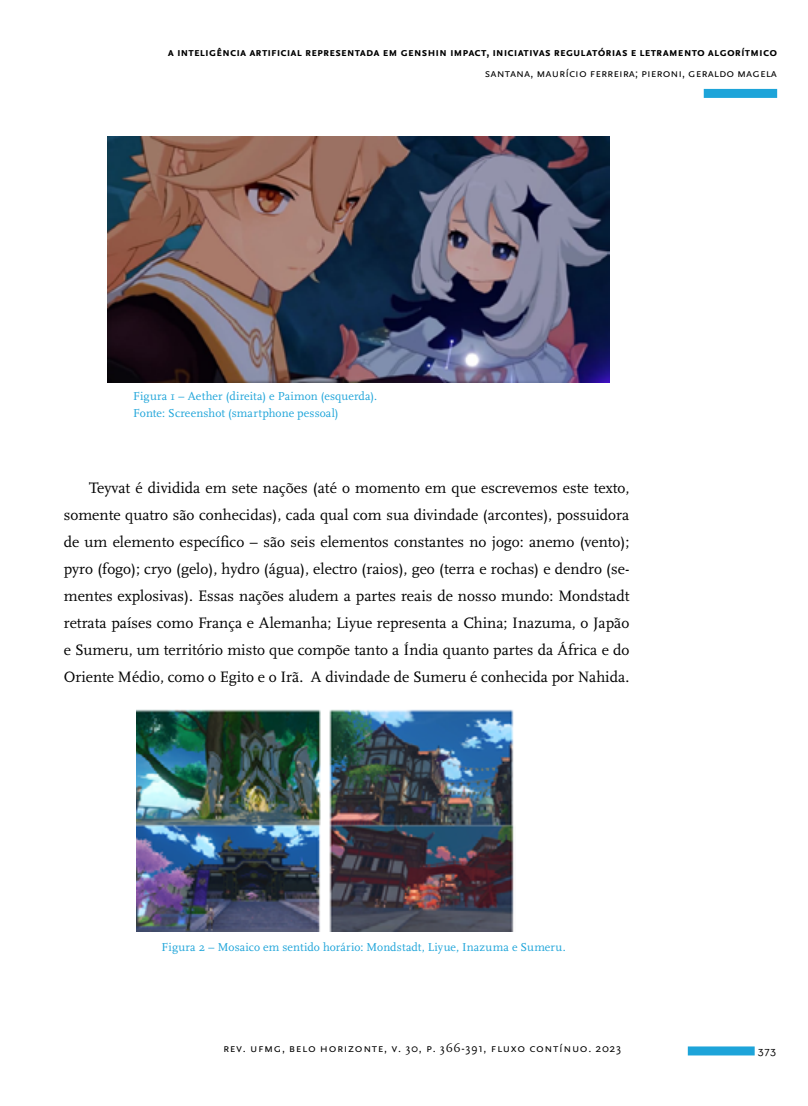
<style>
.page{position:relative;width:808px;height:1106px;background:#fff}
.page>*{position:absolute;margin:0;border:0;box-sizing:border-box;transform-origin:0 0}
.t1{font:15.75px/27px "Scala";color:#000;text-align:justify}
.t2{font:12px/16.5px "Scala";letter-spacing:.01em;color:#1da4d9}
.t3{font:700 12px "Scala Sans Caps";letter-spacing:.005em;color:#000}
.t4{font:12px "Scala Sans Caps";letter-spacing:.05em;color:#000}
.t5{font:12px "Scala Sans Caps";color:#000}
.t6{font:12px "Neutra Text";color:#000}
.s1{font-family:"Scala"}
.s2{font-family:"Scala Sans"}
</style>
<div class="page">
<div style="left:688px;top:1046px;width:67px;height:9px;background:#1da4d9"></div>
<div style="left:704px;top:89px;width:73px;height:9px;background:#1da4d9"></div>
<img style="left:108px;top:136px;width:501px;height:247px">
<img style="left:136px;top:710px;width:378px;height:221px">
<p class="t3" style="left:168px;top:45px;width:611px">a inteligência artificial representada em genshin impact, iniciativas regulatórias e letramento algorítmico</p>
<p class="t5" style="left:485px;top:66px;width:294px">santana, maurício ferreira; pieroni, geraldo magela</p>
<p class="t2" style="left:133px;top:388px;width:246px">Figura 1 – Aether (direita) e Paimon (esquerda).<br>Fonte: Screenshot (smartphone pessoal)</p>
<p class="t1" style="left:64px;top:475px;width:567px;text-indent:26px">Teyvat é dividida em sete nações (até o momento em que escrevemos este texto, somente quatro são conhecidas), cada qual com sua divindade (arcontes), possuidora de um elemento específico – são seis elementos constantes no jogo: anemo (vento); pyro (fogo); cryo (gelo), hydro (água), electro (raios), geo (terra e rochas) e dendro (se&shy;mentes explosivas). Essas nações aludem a partes reais de nosso mundo: Mondstadt retrata países como França e Alemanha; Liyue representa a China; Inazuma, o Japão e Sumeru, um território misto que compõe tanto a Índia quanto partes da África e do Oriente Médio, como o Egito e o Irã. A divindade de Sumeru é conhecida por Nahida.</p>
<p class="t2" style="left:162px;top:939px;width:406px">Figura 2 – Mosaico em sentido horário: Mondstadt, Liyue, Inazuma e Sumeru.</p>
<p class="t4" style="left:223px;top:1041px;width:400px">rev. ufmg, belo horizonte, v. <span class="s1">30</span>, p. <span class="s1">366-</span><span class="s2">391</span>, fluxo contínuo. <span class="s2">2023</span></p>
<p class="t6" style="left:758px;top:1043px;width:20px">373</p>
</div>
